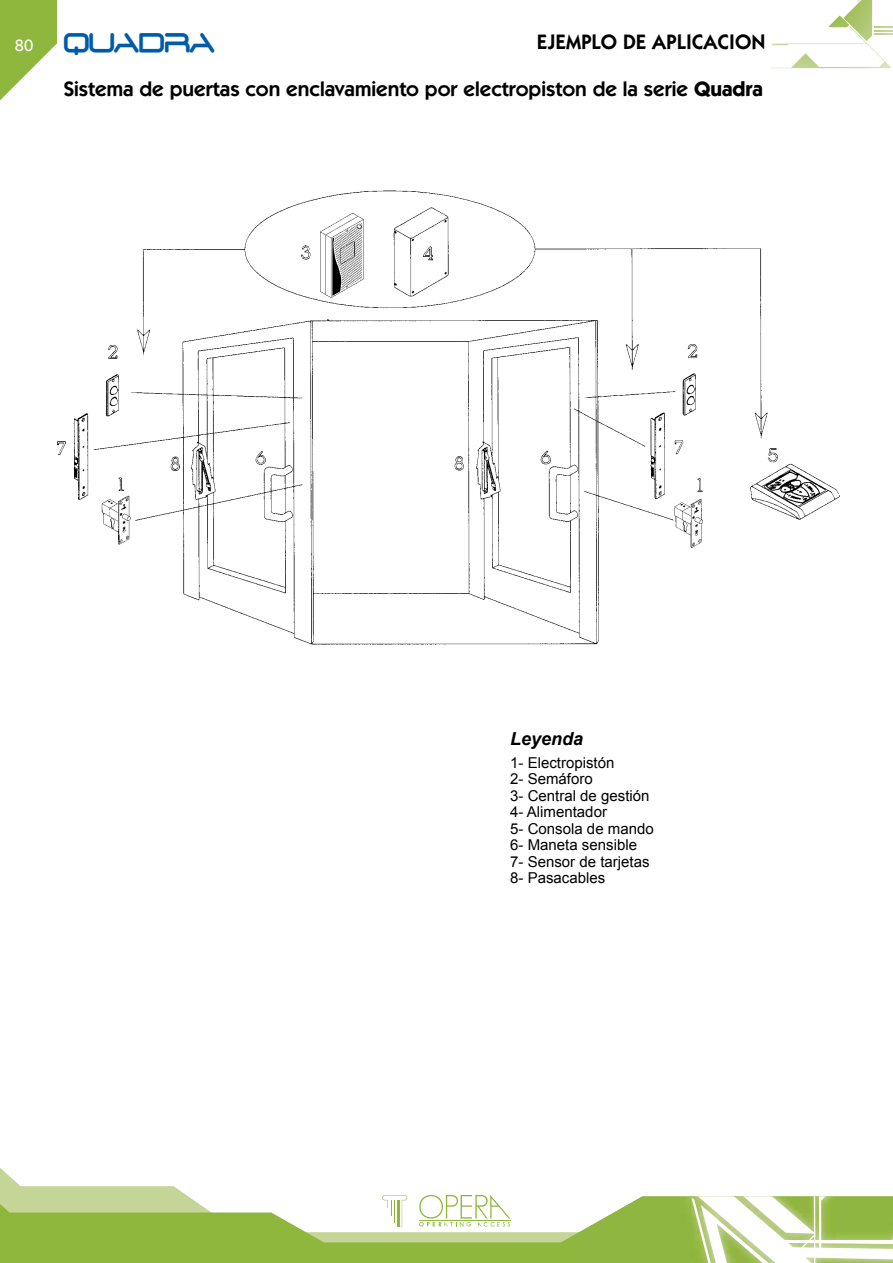
<style>
.page{position:relative;width:893px;height:1263px;background:#fff}
.page>*{position:absolute;margin:0;border:0;box-sizing:border-box;transform-origin:0 0}
.t1{font:700 27px "D3 Euronism";color:#005baa}
.t2{font:600 21px "Itc Kabel";color:#000}
.t3{font:italic 700 18px "Arial";color:#000}
.t4{font:15px/16.5px "Arial";color:#000}
.s1{font-family:"Itc Kabel";font-weight:500;font-size:16.5px;color:#fff}
.s2{font-weight:700}
</style>
<div class="page">
<svg style="left:0;top:1168px;width:893px;height:95px"></svg>
<svg style="left:771px;top:52px;width:121px;height:16px"></svg>
<img style="left:849px;top:26px;width:27px;height:26px">
<img style="left:775px;top:44px;width:92px;height:1px">
<img style="left:843px;top:0;width:29px;height:41px">
<img style="left:828px;top:15px;width:21px;height:12px">
<svg style="left:874px;top:26px;width:19px;height:9px"></svg>
<svg style="left:0;top:0;width:56px;height:100px"></svg>
<img style="left:57px;top:190px;width:783px;height:455px">
<p class="t1" style="left:15px;top:33px;width:201px"><span class="s1">80</span> QUADRA</p>
<p class="t2" style="left:64px;top:81px;width:700px">Sistema de puertas con enclavamiento por electropiston de la serie <span class="s2">Quadra</span></p>
<p class="t2" style="left:537px;top:34px;width:230px">EJEMPLO DE APLICACION</p>
<p class="t3" style="left:510px;top:727px;width:75px">Leyenda</p>
<p class="t4" style="left:510px;top:754px;width:145px">1- Electropistón<br>2- Semáforo<br>3- Central de gestión<br>4- Alimentador<br>5- Consola de mando<br>6- Maneta sensible<br>7- Sensor de tarjetas<br>8- Pasacables</p>
</div>
